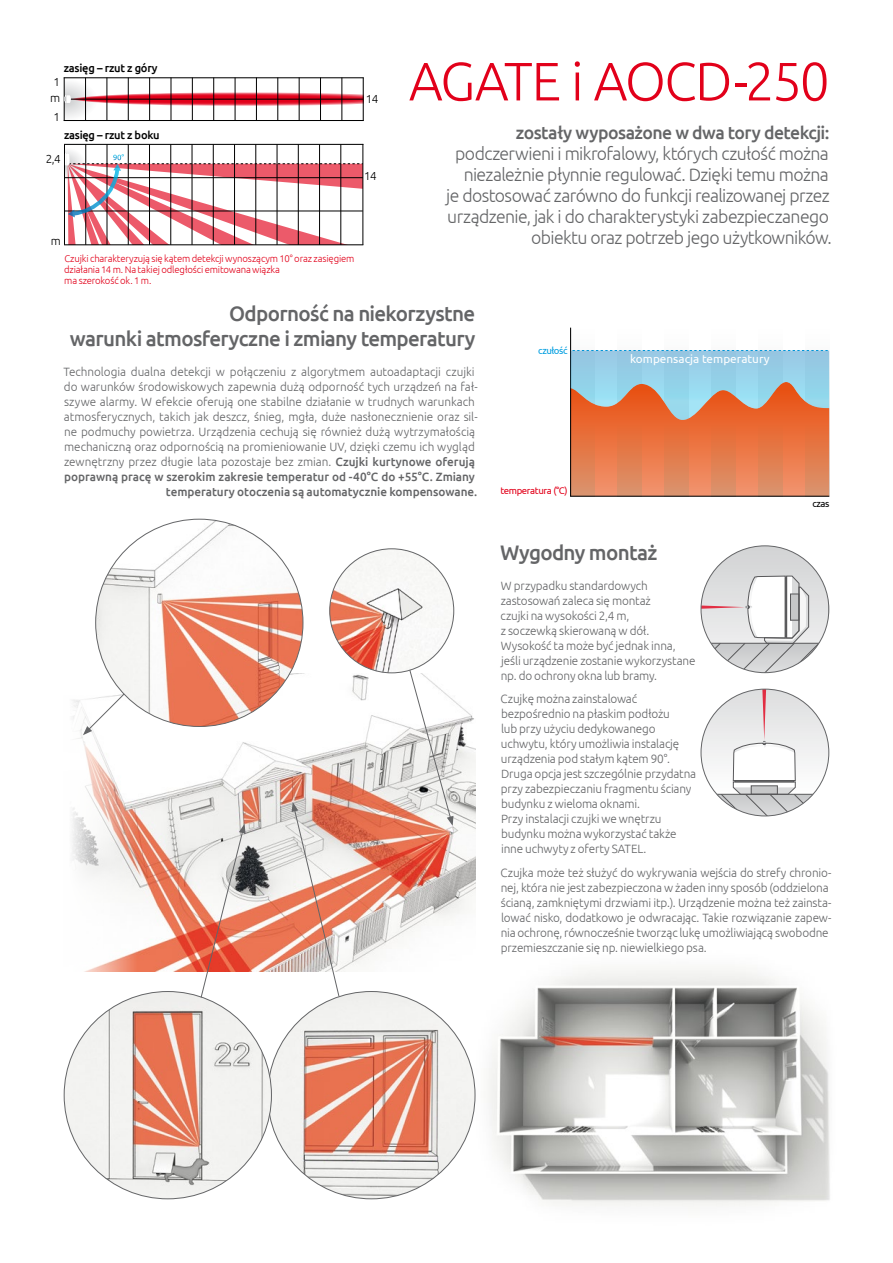
<style>
.page{position:relative;width:893px;height:1263px;background:#fff}
.page>*{position:absolute;margin:0;border:0;box-sizing:border-box;transform-origin:0 0}
.t1{font:300 54px "Ubuntu";letter-spacing:-.04em;color:#e2001a}
.t2{font:500 21px/25.2px "Ubuntu";letter-spacing:-.035em;color:#646567;text-align:right}
.t3{font:300 18px/21px "Ubuntu";letter-spacing:-.035em;color:#646567;text-align:right}
.t4{font:500 18px "Ubuntu";letter-spacing:-.03em;color:#646567}
.t5{font:300 12px/15px "Ubuntu";letter-spacing:-.01em;color:#646567}
.t6{font:11.7px "Ubuntu";color:#fff}
.t7{font:300 11.7px "Ubuntu";color:#000}
.t8{font:300 11.55px "Ubuntu";color:#000}
.t9{font:500 11.4px "Ubuntu";letter-spacing:-.02em;color:#000}
.t10{font:500 11.25px "Ubuntu";letter-spacing:-.02em;color:#000}
.t11{font:300 9.75px/11.2px "Ubuntu";letter-spacing:-.015em;color:#e2001a}
.t12{font:9.75px "Ubuntu";letter-spacing:-.04em;color:#e2001a}
.t13{font:9.75px "Ubuntu";letter-spacing:-.04em;color:#009ee0}
.t14{font:9.75px "Ubuntu";color:#000}
.s1{font-weight:500}
</style>
<div class="page">
<img style="left:461px;top:970px;width:369px;height:237px">
<svg style="left:701px;top:547px;width:128px;height:126px"></svg>
<svg style="left:701px;top:689px;width:128px;height:127px"></svg>
<svg style="left:65px;top:78px;width:33px;height:42px"></svg>
<hr style="left:64px;top:78px;width:1px;height:43px;background:#000">
<hr style="left:85px;top:78px;width:1px;height:43px;background:#000">
<hr style="left:107px;top:78px;width:1px;height:43px;background:#000">
<hr style="left:128px;top:78px;width:1px;height:43px;background:#000">
<hr style="left:149px;top:78px;width:1px;height:43px;background:#000">
<hr style="left:171px;top:78px;width:1px;height:43px;background:#000">
<hr style="left:192px;top:78px;width:1px;height:43px;background:#000">
<hr style="left:213px;top:78px;width:1px;height:43px;background:#000">
<hr style="left:235px;top:78px;width:1px;height:43px;background:#000">
<hr style="left:256px;top:78px;width:1px;height:43px;background:#000">
<hr style="left:278px;top:78px;width:1px;height:43px;background:#000">
<hr style="left:299px;top:78px;width:1px;height:43px;background:#000">
<hr style="left:320px;top:78px;width:1px;height:43px;background:#000">
<hr style="left:342px;top:78px;width:1px;height:43px;background:#000">
<hr style="left:363px;top:78px;width:1px;height:43px;background:#000">
<hr style="left:64px;top:77px;width:300px;height:1px;background:#000">
<hr style="left:64px;top:120px;width:300px;height:1px;background:#000">
<svg style="left:65px;top:93px;width:298px;height:13px;background:#cd4756"></svg>
<hr style="left:570px;top:328px;width:1px;height:168px;background:#000">
<hr style="left:570px;top:496px;width:259px;height:1px;background:#000">
<svg style="left:571px;top:350px;width:258px;height:146px;background:#ca947c"></svg>
<svg style="left:65px;top:145px;width:22px;height:8px"></svg>
<hr style="left:64px;top:144px;width:1px;height:101px;background:#000">
<hr style="left:362px;top:144px;width:1px;height:101px;background:#000">
<hr style="left:85px;top:144px;width:1px;height:101px;background:#000">
<hr style="left:107px;top:144px;width:1px;height:101px;background:#000">
<hr style="left:128px;top:144px;width:1px;height:101px;background:#000">
<hr style="left:149px;top:144px;width:1px;height:101px;background:#000">
<hr style="left:171px;top:144px;width:1px;height:101px;background:#000">
<hr style="left:192px;top:144px;width:1px;height:101px;background:#000">
<hr style="left:213px;top:144px;width:1px;height:101px;background:#000">
<hr style="left:234px;top:144px;width:1px;height:101px;background:#000">
<hr style="left:256px;top:144px;width:1px;height:101px;background:#000">
<hr style="left:277px;top:144px;width:1px;height:101px;background:#000">
<hr style="left:298px;top:144px;width:1px;height:101px;background:#000">
<hr style="left:319px;top:144px;width:1px;height:101px;background:#000">
<hr style="left:341px;top:144px;width:1px;height:101px;background:#000">
<hr style="left:64px;top:144px;width:299px;height:1px;background:#000">
<svg style="left:65px;top:153px;width:298px;height:92px"></svg>
<img style="left:72px;top:674px;width:403px;height:297px">
<img style="left:268px;top:991px;width:207px;height:208px;border-radius:104px">
<svg style="left:292px;top:802px;width:48px;height:195px"></svg>
<img style="left:64px;top:991px;width:207px;height:208px;border-radius:104px">
<svg style="left:200px;top:824px;width:46px;height:174px"></svg>
<img style="left:96px;top:519px;width:207px;height:207px;border-radius:104px">
<svg style="left:83px;top:693px;width:42px;height:42px"></svg>
<img style="left:330px;top:549px;width:124px;height:124px;border-radius:62px">
<svg style="left:409px;top:669px;width:44px;height:157px"></svg>
<p class="t9" style="left:64px;top:61px;width:95px">zasięg – rzut z góry</p>
<p class="t7" style="left:53px;top:74px;width:8px">1</p>
<p class="t7" style="left:53px;top:110px;width:8px">1</p>
<p class="t7" style="left:50px;top:91px;width:12px">m</p>
<p class="t10" style="left:64px;top:128px;width:97px">zasięg – rzut z boku</p>
<p class="t8" style="left:46px;top:152px;width:16px">2,4</p>
<p class="t7" style="left:366px;top:92px;width:14px">14</p>
<p class="t8" style="left:364px;top:169px;width:14px">14</p>
<p class="t8" style="left:51px;top:234px;width:12px">m</p>
<p class="t11" style="left:64px;top:253px;width:292px">Czujki charakteryzują się kątem detekcji wynoszącym 10° oraz zasięgiem działania 14 m. Na takiej odległości emitowana wiązka<br>ma szerokość ok. 1 m.</p>
<h1 class="t1" style="left:409px;top:49px;width:422px">AGATE i AOCD-250</h1>
<h3 class="t4" style="left:516px;top:121px;width:315px">zostały wyposażone w dwa tory detekcji:</h3>
<p class="t3" style="left:446px;top:142px;width:387px">podczerwieni i mikrofalowy, których czułość można niezależnie płynnie regulować. Dzięki temu można<br>je dostosować zarówno do funkcji realizowanej przez urządzenie, jak i do charakterystyki zabezpieczanego obiektu oraz potrzeb jego użytkowników.</p>
<h2 class="t2" style="left:70px;top:300px;width:407px">Odporność na niekorzystne<br>warunki atmosferyczne i zmiany temperatury</h2>
<p class="t5" style="left:63px;top:364px;width:416px;text-align:right">Technologia dualna detekcji w połączeniu z algorytmem autoadaptacji czujki do warunków środowiskowych zapewnia dużą odporność tych urządzeń na fał&shy;szywe alarmy. W efekcie oferują one stabilne działanie w trudnych warunkach atmosferycznych, takich jak deszcz, śnieg, mgła, duże nasłonecznienie oraz sil&shy;ne podmuchy powietrza. Urządzenia cechują się również dużą wytrzymałością mechaniczną oraz odpornością na promieniowanie UV, dzięki czemu ich wygląd zewnętrzny przez długie lata pozostaje bez zmian. <span class="s1">Czujki kurtynowe oferują poprawną pracę w szerokim zakresie temperatur od -40°C do +55°C. Zmiany temperatury otoczenia są automatycznie kompensowane.</span></p>
<p class="t13" style="left:538px;top:345px;width:31px">czułość</p>
<p class="t12" style="left:500px;top:485px;width:69px">temperatura (°C)</p>
<p class="t6" style="left:630px;top:352px;width:141px">kompensacja temperatury</p>
<p class="t14" style="left:812px;top:498px;width:19px">czas</p>
<h2 class="t2" style="left:500px;top:539px;width:159px">Wygodny montaż</h2>
<p class="t5" style="left:500px;top:577px;width:196px">W przypadku standardowych zastosowań zaleca się montaż<br>czujki na wysokości 2,4 m,<br>z soczewką skierowaną w dół.<br>Wysokość ta może być jednak inna, jeśli urządzenie zostanie wykorzystane np. do ochrony okna lub bramy.</p>
<p class="t5" style="left:501px;top:691px;width:197px">Czujkę można zainstalować bezpośrednio na płaskim podłożu<br>lub przy użyciu dedykowanego uchwytu, który umożliwia instalację urządzenia pod stałym kątem 90°.<br>Druga opcja jest szczególnie przydatna przy zabezpieczaniu fragmentu ściany budynku z wieloma oknami.<br>Przy instalacji czujki we wnętrzu budynku można wykorzystać także inne uchwyty z oferty SATEL.</p>
<p class="t5" style="left:501px;top:864px;width:332px">Czujka może też służyć do wykrywania wejścia do strefy chronio&shy;nej, która nie jest zabezpieczona w żaden inny sposób (oddzielona ścianą, zamkniętymi drzwiami itp.). Urządzenie można też zainsta&shy;lować nisko, dodatkowo je odwracając. Takie rozwiązanie zapew&shy;nia ochronę, równocześnie tworząc lukę umożliwiającą swobodne przemieszczanie się np. niewielkiego psa.</p>
</div>
